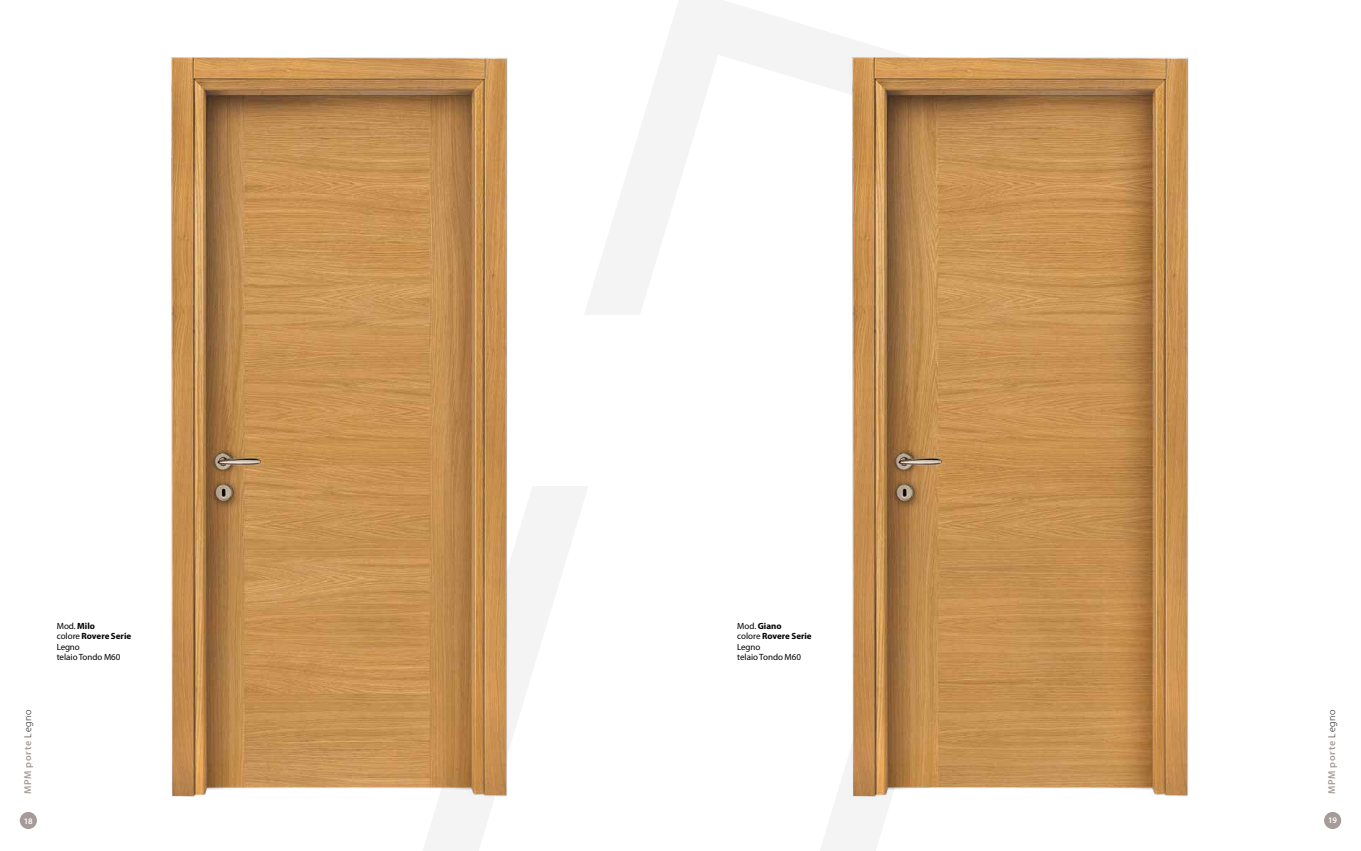
<style>
.page{position:relative;width:1361px;height:851px;background:#fff}
.page>*{position:absolute;margin:0;border:0;box-sizing:border-box;transform-origin:0 0}
.t1{font:600 10px "Myriad Pro";letter-spacing:.075em;color:#a59c99}
.t2{font:9px/10.5px "Myriad Pro";color:#000}
.t3{font:600 8.5px "Myriad Pro";color:#fff}
.s1{font-weight:700}
.s2{font-weight:300;color:#000}
</style>
<div class="page">
<svg style="left:584px;top:0;width:248px;height:315px"></svg>
<svg style="left:424px;top:486px;width:462px;height:364px"></svg>
<img style="left:171px;top:57px;width:365px;height:758px">
<img style="left:825px;top:34px;width:364px;height:781px">
<div style="left:20px;top:811px;width:17px;height:17px;background:#a59c99;border-radius:50%"></div>
<div style="left:1324px;top:811px;width:17px;height:17px;background:#a59c99;border-radius:50%"></div>
<p class="t2" style="left:57px;top:620px;width:76px">Mod. <span class="s1">Milo<br></span>colore <span class="s1">Rovere Serie<br></span>Legno<br>telaio Tondo M60</p>
<p class="t2" style="left:737px;top:620px;width:76px">Mod. <span class="s1">Giano<br></span>colore <span class="s1">Rovere Serie<br></span>Legno<br>telaio Tondo M60</p>
<p class="t1" style="left:22px;top:794px;width:86px;rotate:-90deg">MPM porte <span class="s2">Legno</span></p>
<p class="t1" style="left:1326px;top:794px;width:86px;rotate:-90deg">MPM porte <span class="s2">Legno</span></p>
<p class="t3" style="left:24px;top:816px;width:10px">18</p>
<p class="t3" style="left:1328px;top:815px;width:10px">19</p>
</div>
